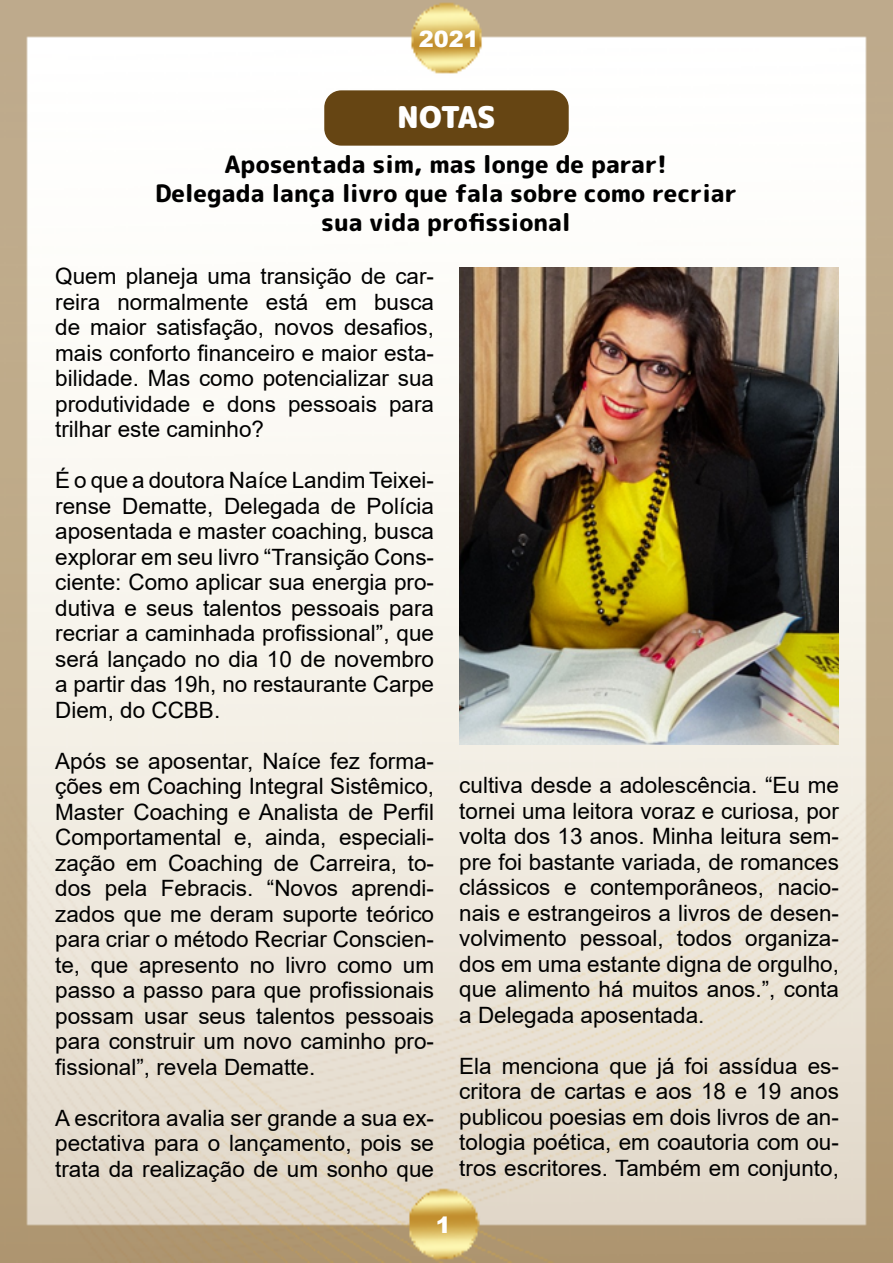
<style>
.page{position:relative;width:893px;height:1263px;background:#fff}
.page>*{position:absolute;margin:0;border:0;box-sizing:border-box;transform-origin:0 0}
.t1{font:900 30px "Rounded Mplus 1 c";letter-spacing:-.03em;color:#fff}
.t2{font:800 24px/28.8px "Rounded Mplus 1 c";color:#000;text-align:center}
.t3{font:22.5px/25.5px "Arial";color:#000;text-align:justify}
.t4{font:900 22.5px "Arial";color:#fff}
</style>
<div class="page">
<img style="left:0;top:0;width:893px;height:1263px">
<div style="left:324px;top:90px;width:245px;height:56px;background:#664513;border-radius:17px"></div>
<img style="left:459px;top:268px;width:380px;height:476px">
<p class="t4" style="left:419px;top:22px;width:62px">2021</p>
<h1 class="t1" style="left:397px;top:96px;width:100px">NOTAS</h1>
<p class="t2" style="left:155px;top:150px;width:583px">Aposentada sim, mas longe de parar!<br>Delegada lança livro que fala sobre como recriar sua vida profissional</p>
<p class="t3" style="left:55px;top:263px;width:380px">Quem planeja uma transição de car&shy;reira normalmente está em busca de maior satisfação, novos desafios, mais conforto financeiro e maior esta&shy;bilidade. Mas como potencializar sua produtividade e dons pessoais para trilhar este caminho?</p>
<p class="t3" style="left:55px;top:467px;width:380px">É o que a doutora Naíce Landim Teixei&shy;rense Dematte, Delegada de Polícia aposentada e master coaching, busca explorar em seu livro “Transição Cons&shy;ciente: Como aplicar sua energia pro&shy;dutiva e seus talentos pessoais para recriar a caminhada profissional”, que será lançado no dia 10 de novembro a partir das 19h, no restaurante Carpe Diem, do CCBB.</p>
<p class="t3" style="left:55px;top:748px;width:380px">Após se aposentar, Naíce fez forma&shy;ções em Coaching Integral Sistêmico, Master Coaching e Analista de Perfil Comportamental e, ainda, especiali&shy;zação em Coaching de Carreira, to&shy;dos pela Febracis. “Novos aprendi&shy;zados que me deram suporte teórico para criar o método Recriar Conscien&shy;te, que apresento no livro como um passo a passo para que profissionais possam usar seus talentos pessoais para construir um novo caminho pro&shy;fissional”, revela Dematte.</p>
<p class="t3" style="left:55px;top:1105px;width:380px">A escritora avalia ser grande a sua ex&shy;pectativa para o lançamento, pois se trata da realização de um sonho que</p>
<p class="t3" style="left:459px;top:772px;width:381px">cultiva desde a adolescência. “Eu me tornei uma leitora voraz e curiosa, por volta dos 13 anos. Minha leitura sem&shy;pre foi bastante variada, de romances clássicos e contemporâneos, nacio&shy;nais e estrangeiros a livros de desen&shy;volvimento pessoal, todos organiza&shy;dos em uma estante digna de orgulho, que alimento há muitos anos.”, conta a Delegada aposentada.</p>
<p class="t3" style="left:459px;top:1053px;width:381px">Ela menciona que já foi assídua es&shy;critora de cartas e aos 18 e 19 anos publicou poesias em dois livros de an&shy;tologia poética, em coautoria com ou&shy;tros escritores. Também em conjunto,</p>
<p class="t4" style="left:436px;top:1208px;width:17px">1</p>
</div>
